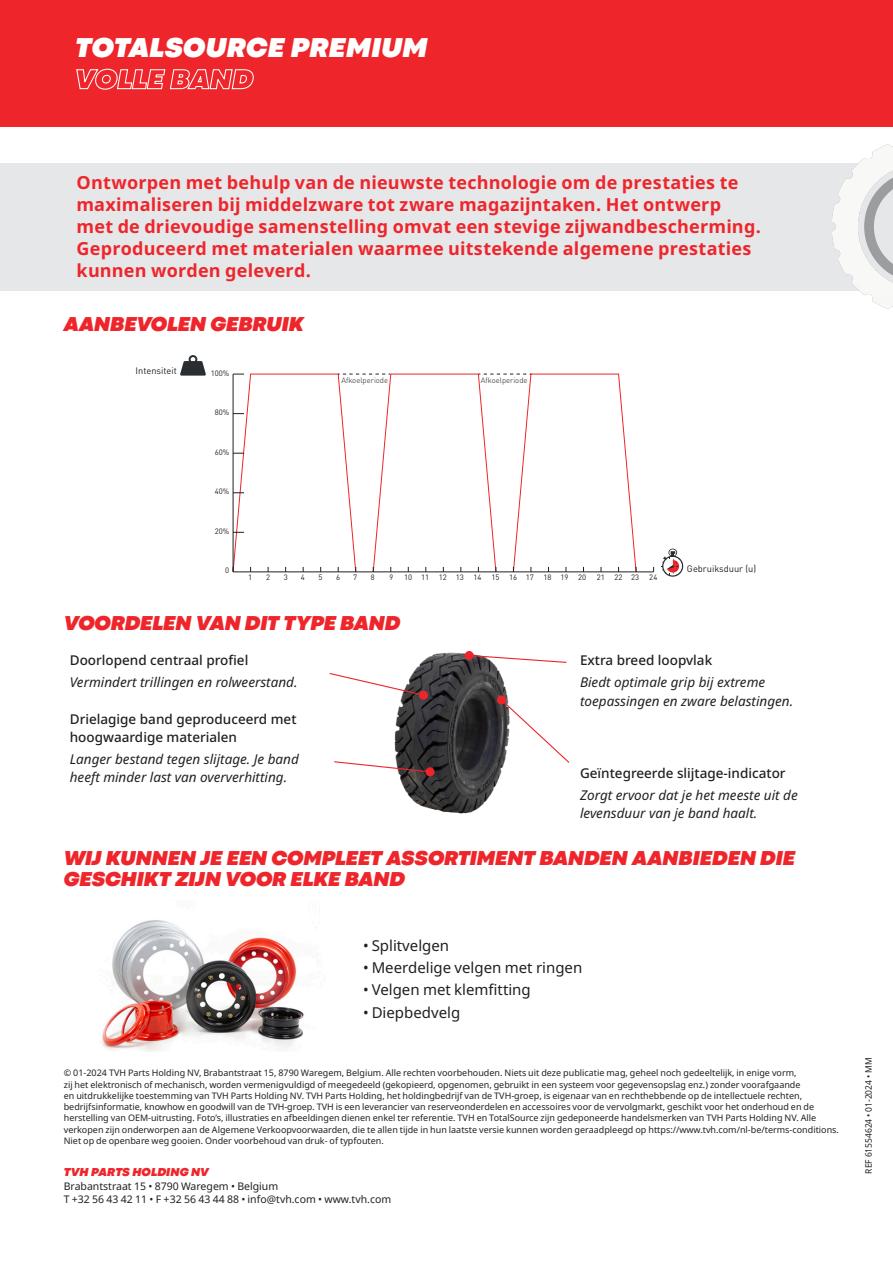
<style>
.page{position:relative;width:893px;height:1263px;background:#fff}
.page>*{position:absolute;margin:0;border:0;box-sizing:border-box;transform-origin:0 0}
.t1{font:italic 900 28.5px/32.1px "Codec Pro";letter-spacing:.015em;color:#fff}
._3_red_title{font:italic 900 21px/21px "Codec Pro";color:#ee262c}
._1_product_title{font:700 18px/21.9px "Noto Sans";letter-spacing:.01em;color:#ee262c}
.t2{font:15px "Noto Sans";color:#231f20}
.Bodytext{font:italic 13.5px/18px "Noto Sans";color:#231f20}
.Bodytext-2{font:500 13.5px/18px "Noto Sans";color:#231f20}
.B_footer{font:italic 900 12px "Codec Pro";letter-spacing:.005em;color:#ee262c}
.B_footer-2{font:10.5px "Noto Sans";color:#231f20}
.t3{font:9.3px "TVH Pro";color:#231f20}
.C_disclaimer{font:9px/11.2px "Noto Sans";color:#231f20}
.C_disclaimer-2{font:9px "Noto Sans";color:#231f20;scale:.94 1}
.t4{font:7.8px "TVH Pro";color:#231f20}
.t5{font:300 7.8px "TVH Pro";color:#231f20}
.t6{font:7.8px "TVH Pro";color:#231f20;scale:.94 1}
</style>
<div class="page">
<div style="left:0;top:0;width:893px;height:126px;background:#ee262c"></div>
<div style="left:0;top:163px;width:893px;height:127px;background:#e6e7e9"></div>
<svg style="left:832px;top:144px;width:61px;height:165px"></svg>
<img style="left:394px;top:652px;width:113px;height:162px">
<img style="left:101px;top:920px;width:203px;height:132px">
<hr style="left:233px;top:571px;width:421px;height:1px;background:#231f20">
<svg style="left:661px;top:549px;width:22px;height:28px"></svg>
<svg style="left:180px;top:355px;width:26px;height:21px"></svg>
<svg style="left:232px;top:373px;width:405px;height:200px"></svg>
<svg style="left:496px;top:695px;width:74px;height:69px"></svg>
<svg style="left:464px;top:651px;width:103px;height:13px"></svg>
<svg style="left:329px;top:672px;width:99px;height:28px"></svg>
<svg style="left:334px;top:760px;width:101px;height:17px"></svg>
<h1 class="t1" style="left:75px;top:30px;width:354px">TOTALSOURCE PREMIUM<br>VOLLE BAND</h1>
<p class="_1_product_title" style="left:77px;top:172px;width:686px">Ontworpen met behulp van de nieuwste technologie om de prestaties te maximaliseren bij middelzware tot zware magazijntaken. Het ontwerp met de drievoudige samenstelling omvat een stevige zijwandbescherming.<br>Geproduceerd met materialen waarmee uitstekende algemene prestaties kunnen worden geleverd.</p>
<p class="_3_red_title" style="left:64px;top:312px;width:242px">AANBEVOLEN GEBRUIK</p>
<p class="t3" style="left:136px;top:363px;width:43px">Intensiteit</p>
<p class="t4" style="left:211px;top:367px;width:20px">100%</p>
<p class="t4" style="left:215px;top:406px;width:16px">80%</p>
<p class="t4" style="left:215px;top:446px;width:16px">60%</p>
<p class="t4" style="left:215px;top:485px;width:16px">40%</p>
<p class="t4" style="left:215px;top:525px;width:16px">20%</p>
<p class="t4" style="left:225px;top:564px;width:6px">0</p>
<p class="t5" style="left:341px;top:375px;width:48px">Afkoelperiode</p>
<p class="t5" style="left:481px;top:375px;width:48px">Afkoelperiode</p>
<p class="t4" style="left:248px;top:571px;width:6px">1</p>
<p class="t4" style="left:266px;top:571px;width:6px">2</p>
<p class="t4" style="left:284px;top:571px;width:6px">3</p>
<p class="t4" style="left:301px;top:571px;width:6px">4</p>
<p class="t4" style="left:318px;top:571px;width:6px">5</p>
<p class="t4" style="left:336px;top:571px;width:6px">6</p>
<p class="t4" style="left:353px;top:571px;width:6px">7</p>
<p class="t6" style="left:371px;top:571px;width:6px">8</p>
<p class="t6" style="left:389px;top:571px;width:6px">9</p>
<p class="t4" style="left:404px;top:571px;width:27px">10 11</p>
<p class="t4" style="left:439px;top:571px;width:44px">12 13 14</p>
<p class="t4" style="left:491px;top:571px;width:10px">15</p>
<p class="t4" style="left:509px;top:571px;width:78px">16 17 18 19 20</p>
<p class="t4" style="left:597px;top:571px;width:44px">21 22 23</p>
<p class="t4" style="left:649px;top:571px;width:10px">24</p>
<p class="t3" style="left:687px;top:561px;width:71px">Gebruiksduur (u)</p>
<p class="_3_red_title" style="left:64px;top:612px;width:338px">VOORDELEN VAN DIT TYPE BAND</p>
<p class="Bodytext-2" style="left:70px;top:652px;width:180px">Doorlopend centraal profiel</p>
<p class="Bodytext" style="left:70px;top:674px;width:229px">Vermindert trillingen en rolweerstand.</p>
<p class="Bodytext-2" style="left:70px;top:710px;width:228px">Drielagige band geproduceerd met hoogwaardige materialen</p>
<p class="Bodytext" style="left:70px;top:750px;width:231px">Langer bestand tegen slijtage. Je band heeft minder last van oververhitting.</p>
<p class="Bodytext-2" style="left:580px;top:652px;width:134px">Extra breed loopvlak</p>
<p class="Bodytext" style="left:580px;top:674px;width:215px">Biedt optimale grip bij extreme toepassingen en zware belastingen.</p>
<p class="Bodytext-2" style="left:580px;top:764px;width:207px">Geïntegreerde slijtage-indicator</p>
<p class="Bodytext" style="left:580px;top:786px;width:219px">Zorgt ervoor dat je het meeste uit de levensduur van je band haalt.</p>
<p class="_3_red_title" style="left:64px;top:847px;width:733px">WIJ KUNNEN JE EEN COMPLEET ASSORTIMENT BANDEN AANBIEDEN DIE<br>GESCHIKT ZIJN VOOR ELKE BAND</p>
<p class="t2" style="left:363px;top:935px;width:88px">• Splitvelgen</p>
<p class="t2" style="left:363px;top:957px;width:221px">• Meerdelige velgen met ringen</p>
<p class="t2" style="left:363px;top:979px;width:169px">• Velgen met klemfitting</p>
<p class="t2" style="left:363px;top:1002px;width:99px">• Diepbedvelg</p>
<p class="C_disclaimer" style="left:64px;top:1068px;width:777px">© 01-2024 TVH Parts Holding NV, Brabantstraat 15, 8790 Waregem, Belgium. Alle rechten voorbehouden. Niets uit deze publicatie mag, geheel noch gedeeltelijk, in enige vorm,<br>zij het elektronisch of mechanisch, worden vermenigvuldigd of meegedeeld (gekopieerd, opgenomen, gebruikt in een systeem voor gegevensopslag enz.) zonder voorafgaande<br>en uitdrukkelijke toestemming van TVH Parts Holding NV. TVH Parts Holding, het holdingbedrijf van de TVH-groep, is eigenaar van en rechthebbende op de intellectuele rechten, bedrijfsinformatie, knowhow en goodwill van de TVH-groep. TVH is een leverancier van reserveonderdelen en accessoires voor de vervolgmarkt, geschikt voor het onderhoud en de herstelling van OEM-uitrusting. Foto’s, illustraties en afbeeldingen dienen enkel ter referentie. TVH en TotalSource zijn gedeponeerde handelsmerken van TVH Parts Holding NV. Alle verkopen zijn onderworpen aan de Algemene Verkoopvoorwaarden, die te allen tijde in hun laatste versie kunnen worden geraadpleegd op https://www.tvh.com/nl-be/terms-conditions.<br>Niet op de openbare weg gooien. Onder voorbehoud van druk- of typfouten.</p>
<p class="B_footer" style="left:64px;top:1163px;width:147px">TVH PARTS HOLDING NV</p>
<p class="B_footer-2" style="left:64px;top:1179px;width:216px">Brabantstraat 15 • 8790 Waregem • Belgium</p>
<p class="B_footer-2" style="left:64px;top:1192px;width:329px">T +32 56 43 42 11 • F +32 56 43 44 88 • info@tvh.com • www.tvh.com</p>
<p class="C_disclaimer-2" style="left:862px;top:1174px;width:125px;rotate:-90deg">REF 61554624 • 01-2024 • MM</p>
</div>
